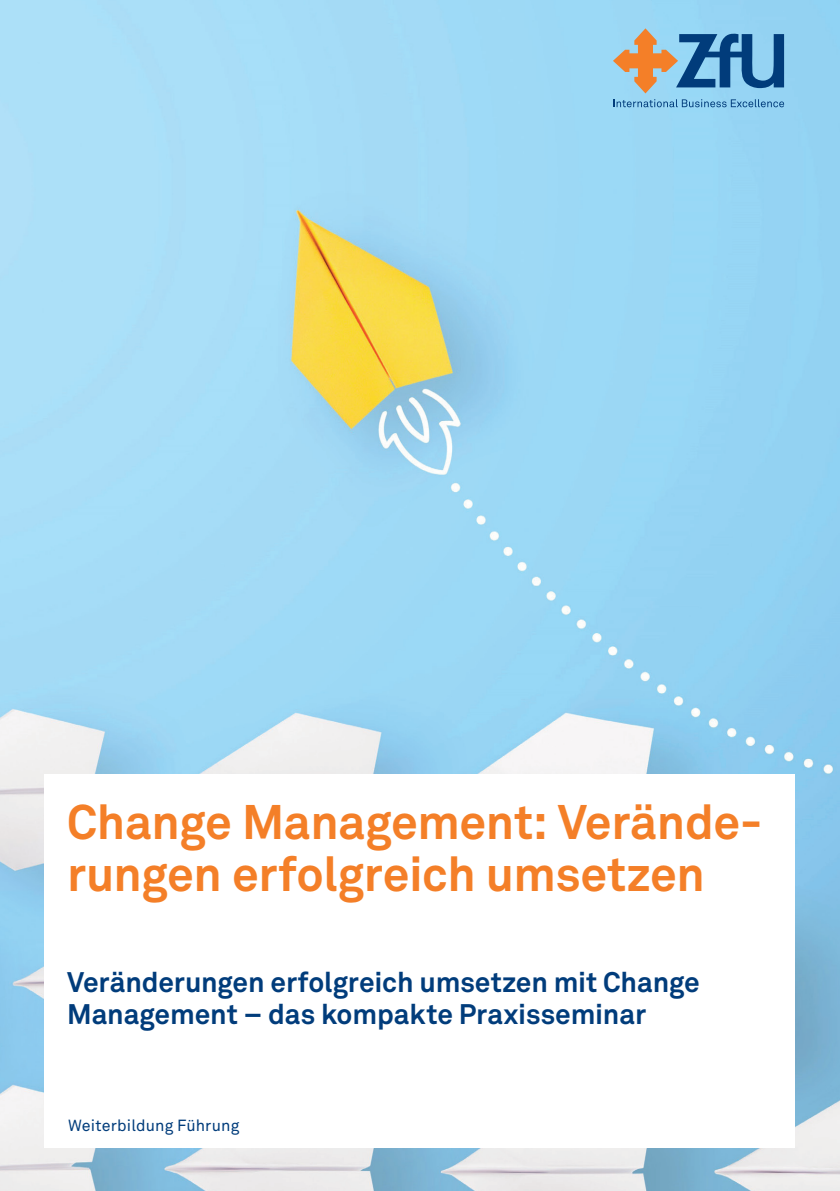
<style>
.page{position:relative;width:840px;height:1191px;background:#fff}
.page>*{position:absolute;margin:0;border:0;box-sizing:border-box;transform-origin:0 0}
.t1{font:700 48px/52px "Akkurat Office";letter-spacing:-.01em;color:#f47f28}
.t2{font:700 28px/32px "Akkurat Office";letter-spacing:-.005em;color:#013c7b}
.t3{font:16px "Akkurat Office";letter-spacing:.01em;color:#013c7b}
</style>
<div class="page">
<img style="left:0;top:0;width:839px;height:1191px">
<svg style="left:612px;top:28px;width:171px;height:65px;background:#7c9eb4"></svg>
<svg style="left:613px;top:99px;width:170px;height:8px"></svg>
<div style="left:44px;top:774px;width:750px;height:373px;background:#fff"></div>
<h1 class="t1" style="left:67px;top:796px;width:696px">Change Management: Verände&shy;rungen erfolgreich umsetzen</h1>
<p class="t2" style="left:67px;top:966px;width:633px">Veränderungen erfolgreich umsetzen mit Change<br>Management – das kompakte Praxisseminar</p>
<p class="t3" style="left:68px;top:1116px;width:173px">Weiterbildung Führung</p>
</div>
